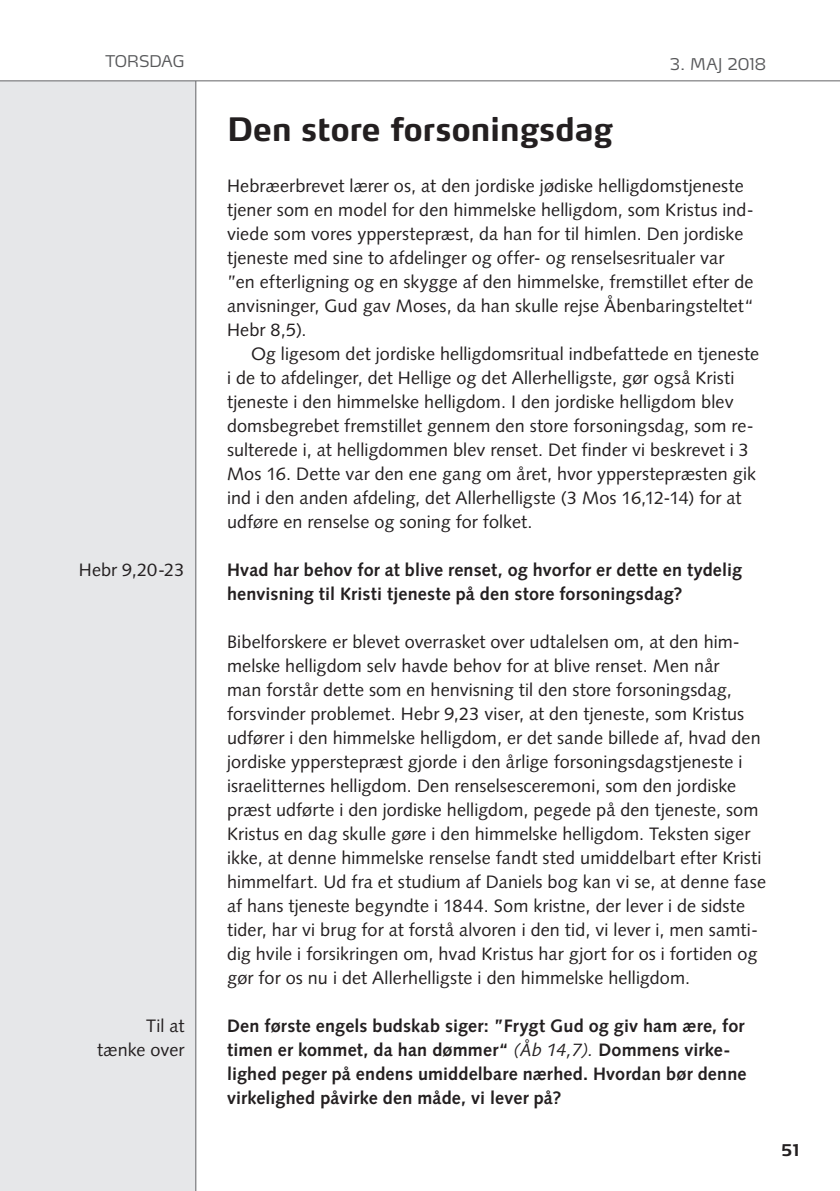
<style>
.page{position:relative;width:840px;height:1191px;background:#fff}
.page>*{position:absolute;margin:0;border:0;box-sizing:border-box;transform-origin:0 0}
.t1{font:700 32px "Max LF";color:#231f20}
.t2{font:18px/24px "Syntax LT Std";letter-spacing:.005em;color:#231f20}
.t3{font:700 18px/24px "Syntax LT Std";letter-spacing:.01em;color:#231f20}
.t4{font:300 16px "Max LF";color:#57585a}
.t5{font:700 16px "Max LF";color:#231f20}
.s1{font-weight:400;font-style:italic}
</style>
<div class="page">
<div style="left:0;top:0;width:196px;height:1191px;background:#e6e7e9"></div>
<hr style="left:195px;top:0;width:1px;height:1191px;background:#636366">
<div style="left:0;top:0;width:839px;height:81px;background:#fff"></div>
<hr style="left:0;top:80px;width:839px;height:1px;background:#636366">
<p class="t4" style="left:105px;top:55px;width:80px">TORSDAG</p>
<p class="t2" style="left:79px;top:559px;width:107px">Hebr 9,20-23</p>
<p class="t2" style="left:97px;top:1015px;width:89px;text-align:right">Til at tænke over</p>
<p class="t4" style="left:669px;top:58px;width:98px">3. MAJ 2018</p>
<h1 class="t1" style="left:227px;top:116px;width:387px">Den store forsoningsdag</h1>
<p class="t2" style="left:227px;top:175px;width:528px">Hebræerbrevet lærer os, at den jordiske jødiske helligdomstjeneste tjener som en model for den himmelske helligdom, som Kristus ind&shy;viede som vores ypperstepræst, da han for til himlen. Den jordiske tjeneste med sine to afdelinger og offer- og renselsesritualer var ”en efterligning og en skygge af den himmelske, fremstillet efter de anvisninger, Gud gav Moses, da han skulle rejse Åbenbaringsteltet“ Hebr 8,5).</p>
<p class="t2" style="left:227px;top:343px;width:533px;text-indent:24px">Og ligesom det jordiske helligdomsritual indbefattede en tjeneste i de to afdelinger, det Hellige og det Allerhelligste, gør også Kristi tjeneste i den himmelske helligdom. I den jordiske helligdom blev domsbegrebet fremstillet gennem den store forsoningsdag, som re&shy;sulterede i, at helligdommen blev renset. Det finder vi beskrevet i 3<br>Mos 16. Dette var den ene gang om året, hvor ypperstepræsten gik ind i den anden afdeling, det Allerhelligste (3 Mos 16,12-14) for at udføre en renselse og soning for folket.</p>
<p class="t3" style="left:227px;top:559px;width:516px">Hvad har behov for at blive renset, og hvorfor er dette en tydelig henvisning til Kristi tjeneste på den store forsoningsdag?</p>
<p class="t2" style="left:227px;top:631px;width:540px">Bibelforskere er blevet overrasket over udtalelsen om, at den him&shy;melske helligdom selv havde behov for at blive renset. Men når<br>man forstår dette som en henvisning til den store forsoningsdag, forsvinder problemet. Hebr 9,23 viser, at den tjeneste, som Kristus udfører i den himmelske helligdom, er det sande billede af, hvad den jordiske ypperstepræst gjorde i den årlige forsoningsdagstjeneste i israelitternes helligdom. Den renselsesceremoni, som den jordiske præst udførte i den jordiske helligdom, pegede på den tjeneste, som Kristus en dag skulle gøre i den himmelske helligdom. Teksten siger ikke, at denne himmelske renselse fandt sted umiddelbart efter Kristi himmelfart. Ud fra et studium af Daniels bog kan vi se, at denne fase af hans tjeneste begyndte i 1844. Som kristne, der lever i de sidste tider, har vi brug for at forstå alvoren i den tid, vi lever i, men samti&shy;dig hvile i forsikringen om, hvad Kristus har gjort for os i fortiden og gør for os nu i det Allerhelligste i den himmelske helligdom.</p>
<p class="t3" style="left:227px;top:1015px;width:520px">Den første engels budskab siger: ”Frygt Gud og giv ham ære, for timen er kommet, da han dømmer“ <span class="s1">(Åb 14,7).</span> Dommens virke&shy;lighed peger på endens umiddelbare nærhed. Hvordan bør denne virkelighed påvirke den måde, vi lever på?</p>
<p class="t5" style="left:781px;top:1144px;width:19px">51</p>
</div>
